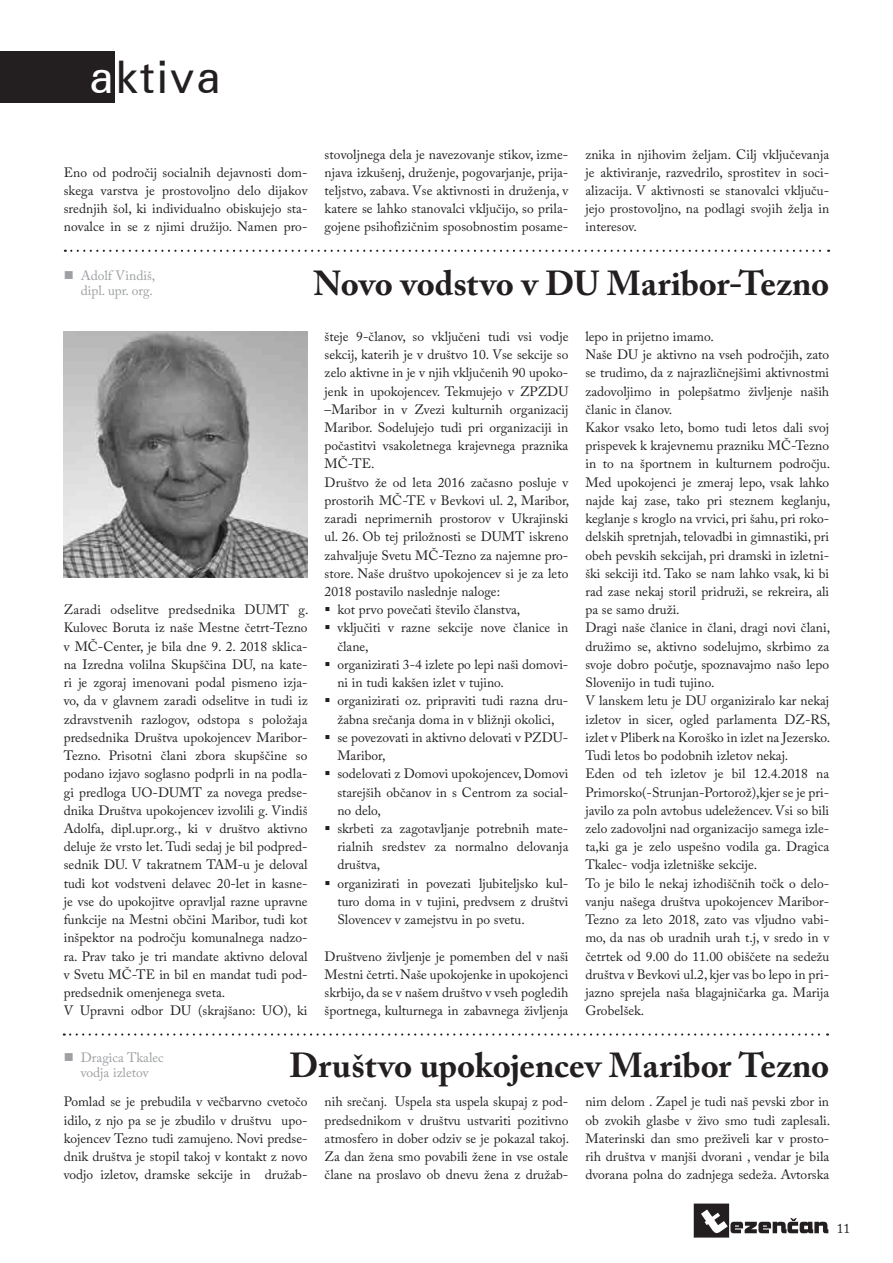
<style>
.page{position:relative;width:893px;height:1263px;background:#fff}
.page>*{position:absolute;margin:0;border:0;box-sizing:border-box;transform-origin:0 0}
.t1{font:45px "Zurich BT";letter-spacing:.05em;color:#231f20}
.t2{font:700 34.5px "Adobe Caslon Pro";letter-spacing:-.005em;color:#231f20}
.t3{font:13.5px/18.3px "Adobe Caslon Pro";color:#231f20;text-align:justify}
.t4{font:13.5px/15px "Adobe Caslon Pro";color:#9d9fa2}
.s1{color:#fff}
</style>
<div class="page">
<div style="left:0;top:51px;width:115px;height:51px;background:#231f20"></div>
<svg style="left:694px;top:1203px;width:134px;height:34px"></svg>
<svg style="left:64px;top:1033px;width:764px;height:2px"></svg>
<svg style="left:65px;top:250px;width:764px;height:2px"></svg>
<img style="left:64px;top:332px;width:244px;height:246px">
<h1 class="t1" style="left:90px;top:50px;width:133px"><span class="s1">a</span>ktiva</h1>
<p class="t3" style="left:64px;top:163px;width:245px">Eno od področij socialnih dejavnosti dom&shy;skega varstva je prostovoljno delo dijakov srednjih šol, ki individualno obiskujejo sta&shy;novalce in se z njimi družijo. Namen pro-</p>
<p class="t3" style="left:325px;top:145px;width:245px">stovoljnega dela je navezovanje stikov, izme&shy;njava izkušenj, druženje, pogovarjanje, prija&shy;teljstvo, zabava. Vse aktivnosti in druženja, v katere se lahko stanovalci vključijo, so prila&shy;gojene psihofizičnim sposobnostim posame-</p>
<p class="t3" style="left:585px;top:145px;width:245px">znika in njihovim željam. Cilj vključevanja je aktiviranje, razvedrilo, sprostitev in soci&shy;alizacija. V aktivnosti se stanovalci vključu&shy;jejo prostovoljno, na podlagi svojih želja in interesov.</p>
<p class="t4" style="left:81px;top:268px;width:76px">Adolf Vindiš, dipl. upr. org.</p>
<h2 class="t2" style="left:313px;top:263px;width:517px">Novo vodstvo v DU Maribor-Tezno</h2>
<p class="t3" style="left:64px;top:600px;width:246px;text-align:left">Zaradi odselitve predsednika DUMT g.<br>Kulovec Boruta iz naše Mestne četrt-Tezno v MČ-Center, je bila dne 9. 2. 2018 sklica&shy;na Izredna volilna Skupščina DU, na kate&shy;ri je zgoraj imenovani podal pismeno izja&shy;vo, da v glavnem zaradi odselitve in tudi iz zdravstvenih razlogov, odstopa s položaja predsednika Društva upokojencev Maribor-Tezno. Prisotni člani zbora skupščine so podano izjavo soglasno podprli in na podla&shy;gi predloga UO-DUMT za novega predse&shy;dnika Društva upokojencev izvolili g. Vindiš Adolfa, dipl.upr.org., ki v društvo aktivno deluje že vrsto let. Tudi sedaj je bil podpred&shy;sednik DU. V takratnem TAM-u je deloval tudi kot vodstveni delavec 20-let in kasne&shy;je vse do upokojitve opravljal razne upravne funkcije na Mestni občini Maribor, tudi kot inšpektor na področju komunalnega nadzo&shy;ra. Prav tako je tri mandate aktivno deloval v Svetu MČ-TE in bil en mandat tudi pod&shy;predsednik omenjenega sveta.<br>V Upravni odbor DU (skrajšano: UO), ki</p>
<p class="t3" style="left:325px;top:327px;width:245px">šteje 9-članov, so vključeni tudi vsi vodje</p>
<p class="t3" style="left:325px;top:345px;width:245px">sekcij, katerih je v društvo 10. Vse sekcije so</p>
<p class="t3" style="left:325px;top:363px;width:245px">zelo aktivne in je v njih vključenih 90 upoko-</p>
<p class="t3" style="left:325px;top:382px;width:245px">jenk in upokojencev. Tekmujejo v ZPZDU</p>
<p class="t3" style="left:325px;top:400px;width:245px">–Maribor in v Zvezi kulturnih organizacij</p>
<p class="t3" style="left:325px;top:418px;width:245px">Maribor. Sodelujejo tudi pri organizaciji in</p>
<p class="t3" style="left:325px;top:436px;width:245px">počastitvi vsakoletnega krajevnega praznika</p>
<p class="t3" style="left:325px;top:455px;width:51px">MČ-TE.</p>
<p class="t3" style="left:325px;top:473px;width:245px">Društvo že od leta 2016 začasno posluje v</p>
<p class="t3" style="left:325px;top:491px;width:246px">prostorih MČ-TE v Bevkovi ul. 2, Maribor,</p>
<p class="t3" style="left:325px;top:509px;width:245px">zaradi neprimernih prostorov v Ukrajinski</p>
<p class="t3" style="left:325px;top:527px;width:245px">ul. 26. Ob tej priložnosti se DUMT iskreno</p>
<p class="t3" style="left:325px;top:546px;width:245px">zahvaljuje Svetu MČ-Tezno za najemne pro-</p>
<p class="t3" style="left:325px;top:564px;width:245px">store. Naše društvo upokojencev si je za leto</p>
<p class="t3" style="left:325px;top:582px;width:177px">2018 postavilo naslednje naloge:</p>
<p class="t3" style="left:337px;top:600px;width:185px">kot prvo povečati število članstva,</p>
<p class="t3" style="left:337px;top:619px;width:233px">vključiti v razne sekcije nove članice in</p>
<p class="t3" style="left:337px;top:637px;width:33px">člane,</p>
<p class="t3" style="left:337px;top:655px;width:233px">organizirati 3-4 izlete po lepi naši domovi-</p>
<p class="t3" style="left:337px;top:673px;width:168px">ni in tudi kakšen izlet v tujino.</p>
<p class="t3" style="left:337px;top:691px;width:233px">organizirati oz. pripraviti tudi razna dru-</p>
<p class="t3" style="left:337px;top:710px;width:219px">žabna srečanja doma in v bližnji okolici,</p>
<p class="t3" style="left:337px;top:728px;width:233px">se povezovati in aktivno delovati v PZDU-</p>
<p class="t3" style="left:337px;top:746px;width:50px">Maribor,</p>
<p class="t3" style="left:337px;top:764px;width:233px">sodelovati z Domovi upokojencev, Domovi</p>
<p class="t3" style="left:337px;top:783px;width:233px">starejših občanov in s Centrom za social-</p>
<p class="t3" style="left:337px;top:801px;width:45px">no delo,</p>
<p class="t3" style="left:337px;top:819px;width:233px">skrbeti za zagotavljanje potrebnih mate-</p>
<p class="t3" style="left:337px;top:837px;width:233px">rialnih sredstev za normalno delovanja</p>
<p class="t3" style="left:337px;top:856px;width:44px">društva,</p>
<p class="t3" style="left:337px;top:874px;width:233px">organizirati in povezati ljubiteljsko kul-</p>
<p class="t3" style="left:337px;top:892px;width:233px">turo doma in v tujini, predvsem z društvi</p>
<p class="t3" style="left:337px;top:910px;width:189px">Slovencev v zamejstvu in po svetu.</p>
<p class="t3" style="left:325px;top:947px;width:245px">Društveno življenje je pomemben del v naši Mestni četrti. Naše upokojenke in upokojenci skrbijo, da se v našem društvo v vseh pogledih športnega, kulturnega in zabavnega življenja</p>
<p class="t3" style="left:585px;top:327px;width:246px;text-align:left">lepo in prijetno imamo.<br>Naše DU je aktivno na vseh področjih, zato se trudimo, da z najrazličnejšimi aktivnostmi zadovoljimo in polepšatmo življenje naših članic in članov.<br>Kakor vsako leto, bomo tudi letos dali svoj prispevek k krajevnemu prazniku MČ-Tezno in to na športnem in kulturnem področju.<br>Med upokojenci je zmeraj lepo, vsak lahko najde kaj zase, tako pri steznem keglanju, keglanje s kroglo na vrvici, pri šahu, pri roko&shy;delskih spretnjah, telovadbi in gimnastiki, pri obeh pevskih sekcijah, pri dramski in izletni&shy;ški sekciji itd. Tako se nam lahko vsak, ki bi rad zase nekaj storil pridruži, se rekreira, ali pa se samo druži.<br>Dragi naše članice in člani, dragi novi člani, družimo se, aktivno sodelujmo, skrbimo za svoje dobro počutje, spoznavajmo našo lepo Slovenijo in tudi tujino.<br>V lanskem letu je DU organiziralo kar nekaj izletov in sicer, ogled parlamenta DZ-RS, izlet v Pliberk na Koroško in izlet na Jezersko.<br>Tudi letos bo podobnih izletov nekaj.<br>Eden od teh izletov je bil 12.4.2018 na Primorsko(-Strunjan-Portorož),kjer se je pri&shy;javilo za poln avtobus udeležencev. Vsi so bili zelo zadovoljni nad organizacijo samega izle&shy;ta,ki ga je zelo uspešno vodila ga. Dragica Tkalec- vodja izletniške sekcije.<br>To je bilo le nekaj izhodiščnih točk o delo&shy;vanju našega društva upokojencev Maribor-Tezno za leto 2018, zato vas vljudno vabi&shy;mo, da nas ob uradnih urah t.j, v sredo in v četrtek od 9.00 do 11.00 obiščete na sedežu društva v Bevkovi ul.2, kjer vas bo lepo in pri&shy;jazno sprejela naša blagajničarka ga. Marija Grobelšek.</p>
<p class="t4" style="left:81px;top:1049px;width:84px">Dragica Tkalec vodja izletov</p>
<h2 class="t2" style="left:289px;top:1045px;width:541px">Društvo upokojencev Maribor Tezno</h2>
<p class="t3" style="left:64px;top:1092px;width:245px">Pomlad se je prebudila v večbarvno cvetočo idilo, z njo pa se je zbudilo v društvu upo&shy;kojencev Tezno tudi zamujeno. Novi predse&shy;dnik društva je stopil takoj v kontakt z novo vodjo izletov, dramske sekcije in družab-</p>
<p class="t3" style="left:325px;top:1092px;width:246px">nih srečanj. Uspela sta uspela skupaj z pod&shy;predsednikom v društvu ustvariti pozitivno atmosfero in dober odziv se je pokazal takoj.<br>Za dan žena smo povabili žene in vse ostale člane na proslavo ob dnevu žena z družab-</p>
<p class="t3" style="left:585px;top:1092px;width:246px">nim delom . Zapel je tudi naš pevski zbor in ob zvokih glasbe v živo smo tudi zaplesali.<br>Materinski dan smo preživeli kar v prosto&shy;rih društva v manjši dvorani , vendar je bila dvorana polna do zadnjega sedeža. Avtorska</p>
<p class="t3" style="left:837px;top:1219px;width:15px">11</p>
</div>
